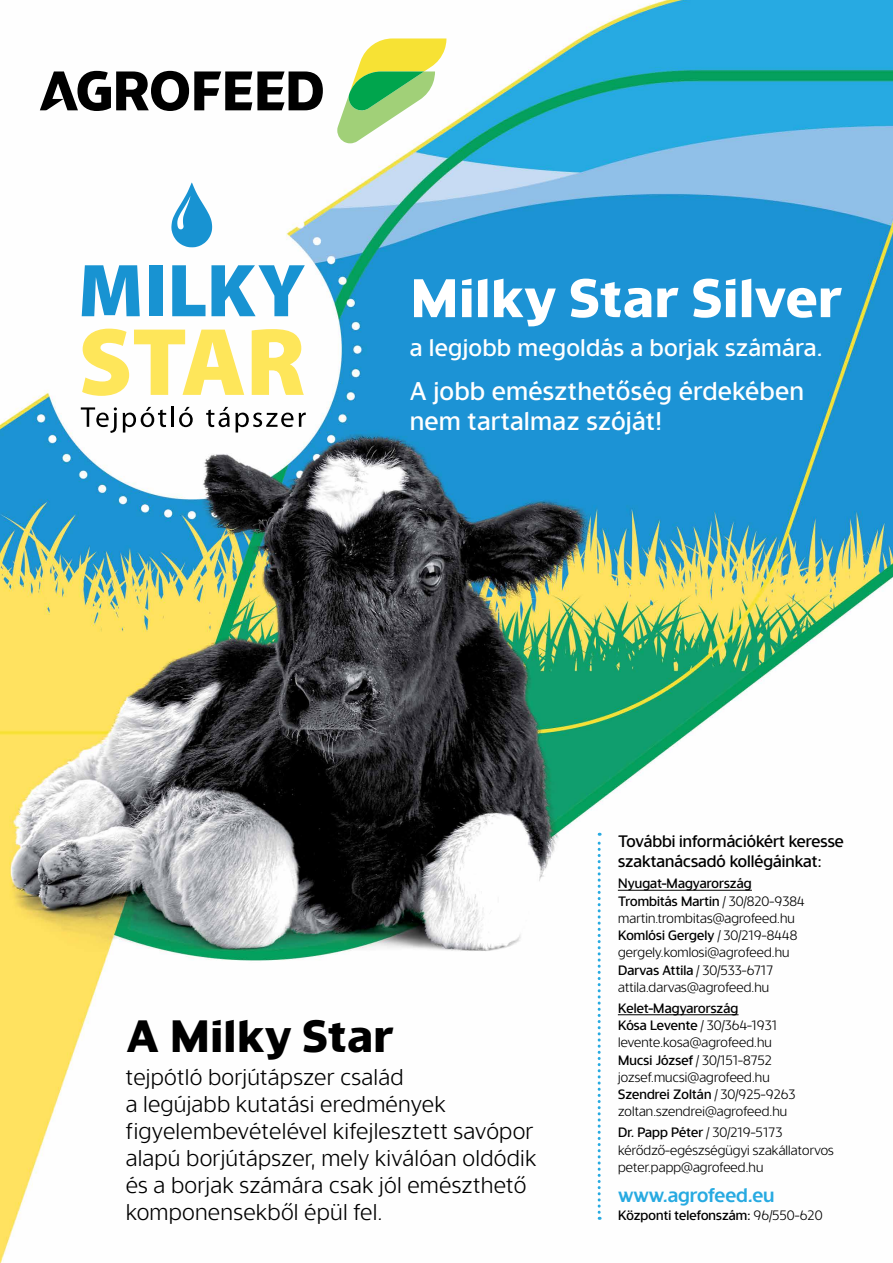
<style>
.page{position:relative;width:893px;height:1263px;background:#fff}
.page>*{position:absolute;margin:0;border:0;box-sizing:border-box;transform-origin:0 0}
.t1{font:800 53.85px "Evander";letter-spacing:-.02em;color:#fff}
.t2{font:800 45px "Evander";letter-spacing:-.02em;color:#000}
.t3{font:500 25.5px/30.6px "Evander Pro";letter-spacing:-.02em;color:#fff}
.t4{font:500 23.85px "Evander Pro";letter-spacing:-.02em;color:#fff}
.t5{font:300 22.5px/27px "Evander Pro";letter-spacing:-.02em;color:#000}
.t6{font:600 19.5px "Evander";letter-spacing:-.04em;color:#27aae1}
.t7{font:500 16.5px/19.8px "Evander Pro";letter-spacing:-.04em;color:#000}
.t8{font:300 13.5px/17.2px "Evander Pro";letter-spacing:-.04em;color:#000}
.t9{font:500 13.5px "Evander Pro";letter-spacing:-.04em;color:#000}
.s1{font-weight:500}
.s2{font-weight:300}
</style>
<div class="page">
<img style="left:0;top:0;width:893px;height:1263px">
<svg style="left:81px;top:407px;width:36px;height:26px"></svg>
<svg style="left:123px;top:407px;width:43px;height:25px"></svg>
<hr style="left:171px;top:406px;width:3px;height:21px;background:#000">
<svg style="left:179px;top:407px;width:14px;height:20px"></svg>
<svg style="left:206px;top:407px;width:87px;height:25px"></svg>
<svg style="left:299px;top:413px;width:7px;height:14px"></svg>
<svg style="left:82px;top:265px;width:58px;height:51px"></svg>
<div style="left:149px;top:265px;width:13px;height:51px;background:#1893d2"></div>
<svg style="left:172px;top:265px;width:33px;height:51px"></svg>
<svg style="left:211px;top:265px;width:94px;height:51px"></svg>
<svg style="left:82px;top:329px;width:162px;height:67px"></svg>
<svg style="left:252px;top:329px;width:52px;height:66px"></svg>
<svg style="left:171px;top:183px;width:41px;height:64px"></svg>
<svg style="left:336px;top:38px;width:110px;height:106px"></svg>
<svg style="left:40px;top:71px;width:283px;height:40px"></svg>
<svg style="left:598px;top:833px;width:3px;height:387px"></svg>
<hr style="left:618px;top:890px;width:134px;height:1px;background:#000">
<hr style="left:618px;top:1014px;width:121px;height:1px;background:#000">
<h1 class="t1" style="left:409px;top:266px;width:435px">Milky Star Silver</h1>
<h3 class="t4" style="left:409px;top:333px;width:415px">a legjobb megoldás a borjak számára.</h3>
<h3 class="t3" style="left:409px;top:375px;width:396px">A jobb emészthetőség érdekében nem tartalmaz szóját!</h3>
<h2 class="t2" style="left:125px;top:1009px;width:271px">A Milky Star</h2>
<h3 class="t5" style="left:125px;top:1063px;width:413px">tejpótló borjútápszer család<br>a legújabb kutatási eredmények figyelembevételével kifejlesztett savópor alapú borjútápszer, mely kiválóan oldódik és a borjak számára csak jól emészthető komponensekből épül fel.</h3>
<p class="t7" style="left:618px;top:832px;width:228px">További információkért keresse szaktanácsadó kollégáinkat:</p>
<p class="t8" style="left:618px;top:875px;width:189px"><span class="s1">Nyugat-Magyarország<br>Trombitás Martin</span> / 30/820-9384 martin.trombitas@agrofeed.hu<br><span class="s1">Komlósi Gergely</span> / 30/219-8448 gergely.komlosi@agrofeed.hu<br><span class="s1">Darvas Attila</span> / 30/533-6717 attila.darvas@agrofeed.hu</p>
<p class="t8" style="left:618px;top:999px;width:179px"><span class="s1">Kelet-Magyarország<br>Kósa Levente</span> / 30/364-1931 levente.kosa@agrofeed.hu<br><span class="s1">Mucsi József</span> / 30/151-8752 jozsef.mucsi@agrofeed.hu<br><span class="s1">Szendrei Zoltán</span> / 30/925-9263 zoltan.szendrei@agrofeed.hu</p>
<p class="t8" style="left:618px;top:1124px;width:218px"><span class="s1">Dr. Papp Péter</span> / 30/219-5173 kérődző-egészségügyi szakállatorvos peter.papp@agrofeed.hu</p>
<h3 class="t6" style="left:618px;top:1183px;width:159px">www.agrofeed.eu</h3>
<p class="t9" style="left:618px;top:1207px;width:207px">Központi telefonszám: <span class="s2">96/550-620</span></p>
</div>
